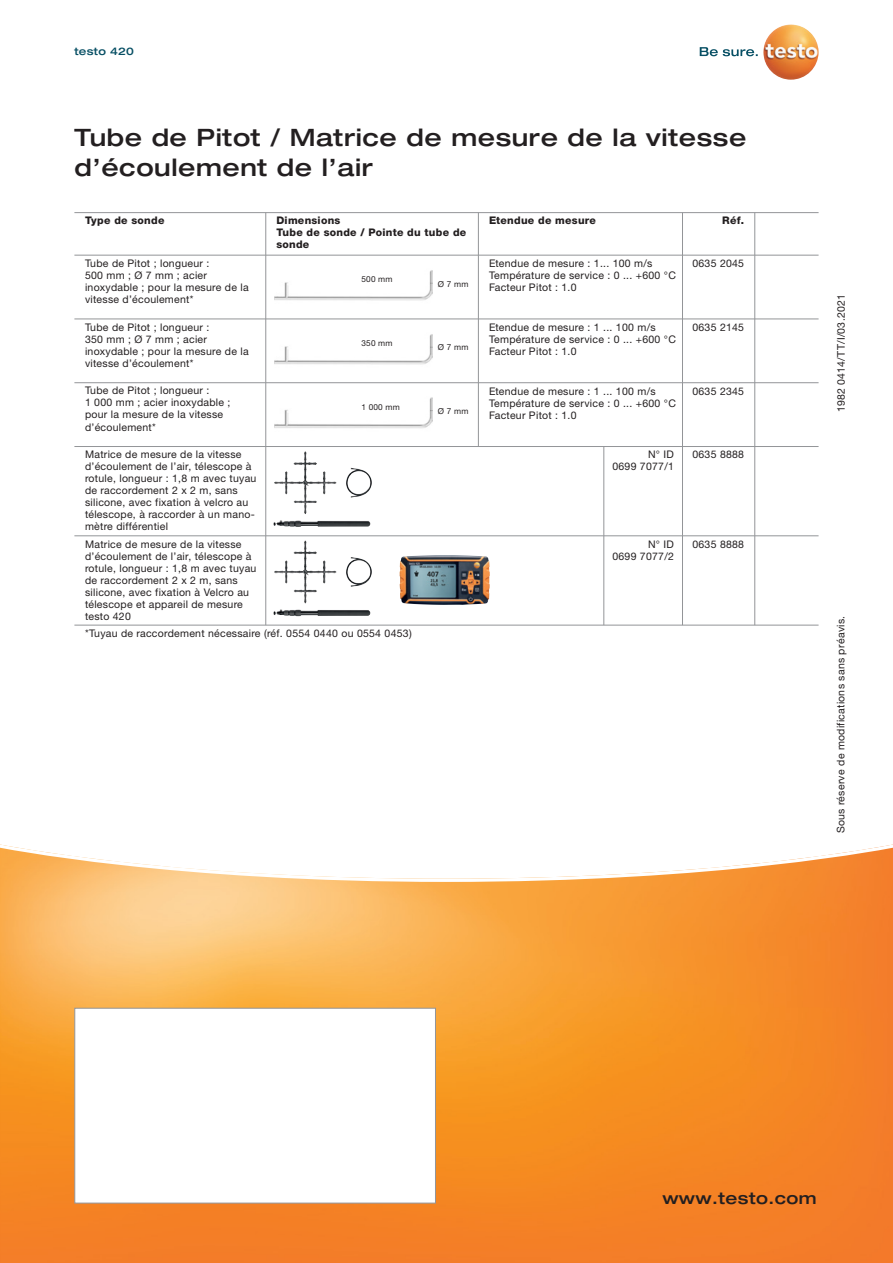
<style>
.page{position:relative;width:893px;height:1263px;background:#fff}
.page>*{position:absolute;margin:0;border:0;box-sizing:border-box;transform-origin:0 0}
.t1{font:500 expanded 24px/30px "Helvetica Neue LTW1 G";letter-spacing:.025em;color:#231f20}
.t2{font:500 expanded 16.5px "Helvetica Neue LTW1 G";letter-spacing:.025em;color:#231f20}
.t3{font:10.5px/12px "Helvetica Neue LTW1 G";letter-spacing:.025em;color:#231f20}
.t4{font:800 10.5px/12px "Helvetica Neue LTW1 G";letter-spacing:.025em;color:#231f20}
.t5{font:500 expanded 10.5px "Helvetica Neue LTW1 G";letter-spacing:.025em;color:#074f64}
.t6{font:8.25px "Helvetica Neue LTW1 G";letter-spacing:.025em;color:#231f20}
</style>
<div class="page">
<svg style="left:0;top:844px;width:893px;height:419px;background:#f79e46"></svg>
<svg style="left:700px;top:47px;width:58px;height:9px"></svg>
<img style="left:763px;top:24px;width:56px;height:56px;border-radius:28px">
<img style="left:274px;top:270px;width:158px;height:31px">
<img style="left:274px;top:334px;width:158px;height:31px">
<img style="left:274px;top:397px;width:158px;height:31px">
<img style="left:291px;top:451px;width:14px;height:31px">
<img style="left:291px;top:541px;width:14px;height:30px">
<img style="left:400px;top:555px;width:90px;height:50px">
<div style="left:74px;top:1008px;width:362px;height:195px;background:#fff;border:1px solid #939598"></div>
<hr style="left:74px;top:212px;width:745px;height:1px;background:#939598">
<hr style="left:74px;top:255px;width:745px;height:1px;background:#939598">
<hr style="left:265px;top:213px;width:1px;height:42px;background:#939598">
<hr style="left:478px;top:213px;width:1px;height:42px;background:#939598">
<hr style="left:754px;top:213px;width:1px;height:42px;background:#939598">
<hr style="left:682px;top:213px;width:1px;height:42px;background:#939598">
<hr style="left:74px;top:319px;width:745px;height:1px;background:#939598">
<hr style="left:74px;top:382px;width:745px;height:1px;background:#939598">
<hr style="left:74px;top:446px;width:745px;height:1px;background:#939598">
<hr style="left:265px;top:255px;width:1px;height:64px;background:#939598">
<hr style="left:265px;top:319px;width:1px;height:64px;background:#939598">
<hr style="left:265px;top:383px;width:1px;height:63px;background:#939598">
<hr style="left:478px;top:255px;width:1px;height:64px;background:#939598">
<hr style="left:478px;top:319px;width:1px;height:64px;background:#939598">
<hr style="left:478px;top:383px;width:1px;height:63px;background:#939598">
<hr style="left:754px;top:255px;width:1px;height:64px;background:#939598">
<hr style="left:754px;top:319px;width:1px;height:64px;background:#939598">
<hr style="left:754px;top:383px;width:1px;height:63px;background:#939598">
<hr style="left:682px;top:255px;width:1px;height:64px;background:#939598">
<hr style="left:682px;top:319px;width:1px;height:64px;background:#939598">
<hr style="left:682px;top:383px;width:1px;height:63px;background:#939598">
<hr style="left:74px;top:535px;width:745px;height:1px;background:#939598">
<hr style="left:74px;top:625px;width:745px;height:1px;background:#939598">
<hr style="left:265px;top:446px;width:1px;height:90px;background:#939598">
<hr style="left:265px;top:536px;width:1px;height:89px;background:#939598">
<hr style="left:682px;top:446px;width:1px;height:90px;background:#939598">
<hr style="left:603px;top:446px;width:1px;height:90px;background:#939598">
<hr style="left:603px;top:536px;width:1px;height:89px;background:#939598">
<hr style="left:754px;top:446px;width:1px;height:90px;background:#939598">
<hr style="left:682px;top:536px;width:1px;height:89px;background:#939598">
<hr style="left:754px;top:536px;width:1px;height:89px;background:#939598">
<p class="t5" style="left:74px;top:44px;width:61px">testo 420</p>
<h1 class="t1" style="left:74px;top:121px;width:673px">Tube de Pitot / Matrice de mesure de la vitesse d’écoulement de l’air</h1>
<p class="t4" style="left:85px;top:215px;width:81px">Type de sonde</p>
<p class="t4" style="left:276px;top:215px;width:66px">Dimensions</p>
<p class="t4" style="left:489px;top:215px;width:109px">Etendue de mesure</p>
<p class="t4" style="left:276px;top:227px;width:191px">Tube de sonde / Pointe du tube de sonde</p>
<p class="t3" style="left:85px;top:257px;width:165px">Tube de Pitot ; longueur :<br>500 mm ; Ø 7 mm ; acier inoxydable ; pour la mesure de la vitesse d’écoulement*</p>
<p class="t3" style="left:85px;top:321px;width:165px">Tube de Pitot ; longueur :<br>350 mm ; Ø 7 mm ; acier inoxydable ; pour la mesure de la vitesse d’écoulement*</p>
<p class="t3" style="left:85px;top:385px;width:147px">Tube de Pitot ; longueur :<br>1 000 mm ; acier inoxydable ; pour la mesure de la vitesse d’écoulement*</p>
<p class="t6" style="left:361px;top:274px;width:33px">500 mm</p>
<p class="t6" style="left:361px;top:338px;width:33px">350 mm</p>
<p class="t6" style="left:361px;top:402px;width:40px">1 000 mm</p>
<p class="t6" style="left:438px;top:278px;width:32px">Ø 7 mm</p>
<p class="t6" style="left:438px;top:342px;width:32px">Ø 7 mm</p>
<p class="t6" style="left:438px;top:406px;width:32px">Ø 7 mm</p>
<p class="t3" style="left:489px;top:257px;width:188px">Etendue de mesure : 1... 100 m/s<br>Température de service : 0 ... +600 °C<br>Facteur Pitot : 1.0</p>
<p class="t3" style="left:489px;top:321px;width:188px">Etendue de mesure : 1 ... 100 m/s<br>Température de service : 0 ... +600 °C<br>Facteur Pitot : 1.0</p>
<p class="t3" style="left:489px;top:385px;width:188px">Etendue de mesure : 1 ... 100 m/s<br>Température de service : 0 ... +600 °C<br>Facteur Pitot : 1.0</p>
<p class="t4" style="left:722px;top:215px;width:23px">Réf.</p>
<p class="t3" style="left:692px;top:257px;width:53px">0635 2045</p>
<p class="t3" style="left:692px;top:321px;width:53px">0635 2145</p>
<p class="t3" style="left:692px;top:385px;width:53px">0635 2345</p>
<p class="t3" style="left:85px;top:448px;width:173px">Matrice de mesure de la vitesse d’écoulement de l’air, télescope à rotule, longueur : 1,8 m avec tuyau de raccordement 2 x 2 m, sans silicone, avec fixation à velcro au télescope, à raccorder à un mano&shy;mètre différentiel</p>
<p class="t3" style="left:85px;top:538px;width:173px">Matrice de mesure de la vitesse d’écoulement de l’air, télescope à rotule, longueur : 1,8 m avec tuyau de raccordement 2 x 2 m, sans silicone, avec fixation à Velcro au télescope et appareil de mesure testo 420</p>
<p class="t3" style="left:85px;top:627px;width:328px">*Tuyau de raccordement nécessaire (réf. 0554 0440 ou 0554 0453)</p>
<p class="t3" style="left:648px;top:448px;width:27px">N° ID</p>
<p class="t3" style="left:692px;top:448px;width:53px">0635 8888</p>
<p class="t3" style="left:612px;top:460px;width:63px">0699 7077/1</p>
<p class="t3" style="left:612px;top:538px;width:63px;text-align:right">N° ID<br>0699 7077/2</p>
<p class="t3" style="left:692px;top:538px;width:53px">0635 8888</p>
<p class="t3" style="left:835px;top:412px;width:120px;rotate:-90deg">1982 0414/TT/I/03.2021</p>
<p class="t3" style="left:835px;top:833px;width:219px;rotate:-90deg">Sous réserve de modifications sans préavis.</p>
<h2 class="t2" style="left:662px;top:1187px;width:156px">www.testo.com</h2>
</div>
